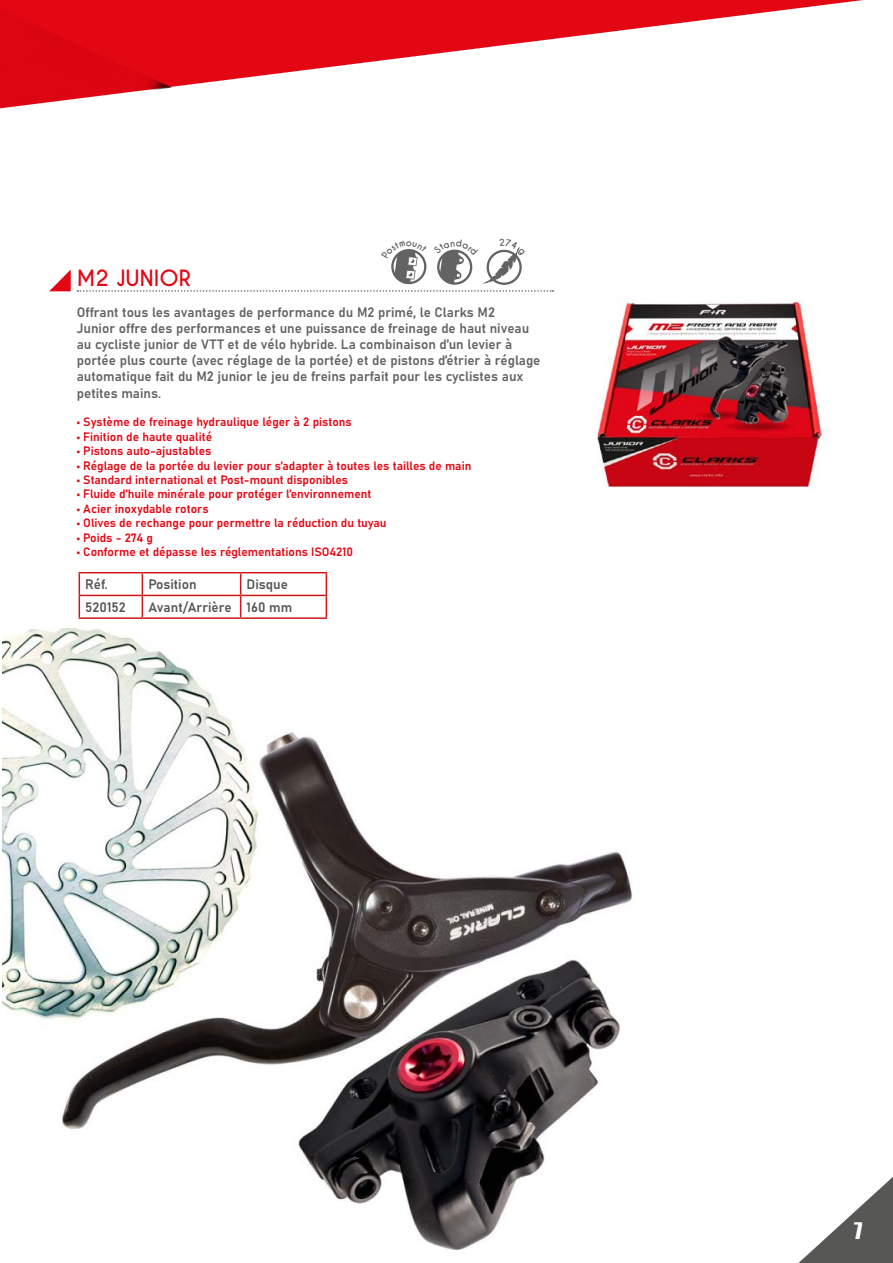
<style>
.page{position:relative;width:893px;height:1263px;background:#fff}
.page>*{position:absolute;margin:0;border:0;box-sizing:border-box;transform-origin:0 0}
.t1{font:700 21px "Caviar Dreams";color:#e30613}
.t2{font:21px "Impact";color:#fff}
.t3{font:13.5px/16.2px "Bahnschrift";color:#646363}
.t4{font:13.5px "Bahnschrift";color:#575756}
.t5{font:12px "Bahnschrift";color:#e30613}
</style>
<div class="page">
<svg style="left:798px;top:1177px;width:95px;height:86px"></svg>
<img style="left:2px;top:629px;width:631px;height:622px">
<hr style="left:79px;top:572px;width:63px;height:1px;background:#cd1719">
<hr style="left:142px;top:572px;width:99px;height:1px;background:#cd1719">
<hr style="left:241px;top:572px;width:86px;height:1px;background:#cd1719">
<hr style="left:79px;top:595px;width:63px;height:1px;background:#cd1719">
<svg style="left:79px;top:573px;width:1px;height:44px"></svg>
<hr style="left:142px;top:595px;width:99px;height:1px;background:#cd1719">
<svg style="left:142px;top:573px;width:1px;height:44px"></svg>
<hr style="left:241px;top:595px;width:86px;height:1px;background:#cd1719">
<svg style="left:240px;top:573px;width:1px;height:44px"></svg>
<svg style="left:326px;top:573px;width:1px;height:44px"></svg>
<hr style="left:79px;top:617px;width:63px;height:2px;background:#cd1719">
<hr style="left:142px;top:617px;width:99px;height:2px;background:#cd1719">
<hr style="left:241px;top:617px;width:86px;height:2px;background:#cd1719">
<svg style="left:49px;top:269px;width:22px;height:22px"></svg>
<img style="left:597px;top:300px;width:225px;height:188px">
<svg style="left:0;top:0;width:863px;height:109px"></svg>
<svg style="left:78px;top:247px;width:475px;height:45px"></svg>
<h1 class="t1" style="left:77px;top:265px;width:116px">M2 JUNIOR</h1>
<p class="t3" style="left:77px;top:303px;width:465px">Offrant tous les avantages de performance du M2 primé, le Clarks M2<br>Junior offre des performances et une puissance de freinage de haut niveau au cycliste junior de VTT et de vélo hybride. La combinaison d’un levier à portée plus courte (avec réglage de la portée) et de pistons d’étrier à réglage automatique fait du M2 junior le jeu de freins parfait pour les cyclistes aux petites mains.</p>
<p class="t5" style="left:77px;top:413px;width:277px">• Système de freinage hydraulique léger à 2 pistons</p>
<p class="t5" style="left:77px;top:427px;width:137px">• Finition de haute qualité</p>
<p class="t5" style="left:77px;top:442px;width:136px">• Pistons auto-ajustables</p>
<p class="t5" style="left:77px;top:456px;width:396px">• Réglage de la portée du levier pour s’adapter à toutes les tailles de main</p>
<p class="t5" style="left:77px;top:471px;width:273px">• Standard international et Post-mount disponibles</p>
<p class="t5" style="left:77px;top:485px;width:296px">• Fluide d’huile minérale pour protéger l’environnement</p>
<p class="t5" style="left:77px;top:499px;width:133px">• Acier inoxydable rotors</p>
<p class="t5" style="left:77px;top:514px;width:311px">• Olives de rechange pour permettre la réduction du tuyau</p>
<p class="t5" style="left:77px;top:528px;width:78px">• Poids - 274 g</p>
<p class="t5" style="left:77px;top:543px;width:278px">• Conforme et dépasse les réglementations ISO4210</p>
<p class="t4" style="left:85px;top:574px;width:24px">Réf.</p>
<p class="t4" style="left:148px;top:574px;width:50px">Position</p>
<p class="t4" style="left:247px;top:574px;width:43px">Disque</p>
<p class="t4" style="left:85px;top:597px;width:42px">520152</p>
<p class="t4" style="left:148px;top:597px;width:145px">Avant/Arrière 160 mm</p>
<h1 class="t2" style="left:854px;top:1214px;width:10px">7</h1>
</div>
